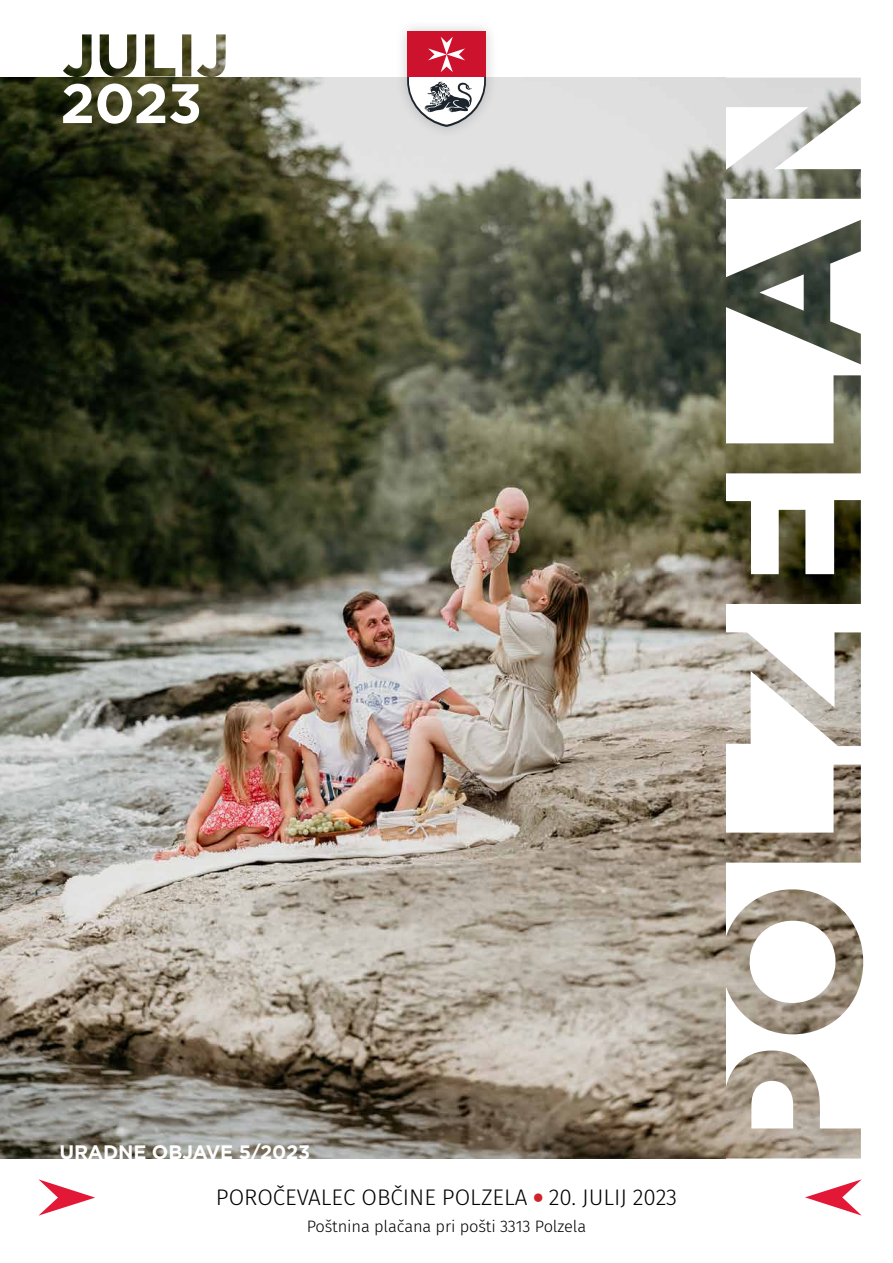
<style>
.page{position:relative;width:893px;height:1263px;background:#fff}
.page>*{position:absolute;margin:0;border:0;box-sizing:border-box;transform-origin:0 0}
.t1{font:700 55.5px "Gotham";color:#fff}
.t2{font:300 22.5px "Fira Sans";color:#000}
.t3{font:700 19.5px "Gotham";letter-spacing:-.01em;color:#fff}
.t4{font:300 16.5px "Fira Sans";letter-spacing:-.01em;color:#000}
.s1{font-weight:700;font-size:30px;color:#d2232a}
</style>
<div class="page">
<img style="left:0;top:78px;width:725px;height:1081px">
<img style="left:722px;top:78px;width:141px;height:1080px">
<div style="left:395px;top:19px;width:104px;height:120px;background:#000;opacity:.2"></div>
<svg style="left:407px;top:32px;width:79px;height:95px"></svg>
<svg style="left:38px;top:1179px;width:57px;height:36px"></svg>
<svg style="left:805px;top:1179px;width:57px;height:36px"></svg>
<img style="left:63px;top:34px;width:163px;height:43px">
<h1 class="t1" style="left:60px;top:67px;width:143px">2023</h1>
<p class="t3" style="left:60px;top:1139px;width:252px">URADNE OBJAVE 5/2023</p>
<p class="t2" style="left:216px;top:1181px;width:463px">POROČEVALEC OBČINE POLZELA <span class="s1">•</span> 20. JULIJ 2023</p>
<p class="t4" style="left:307px;top:1215px;width:281px">Poštnina plačana pri pošti 3313 Polzela</p>
</div>
